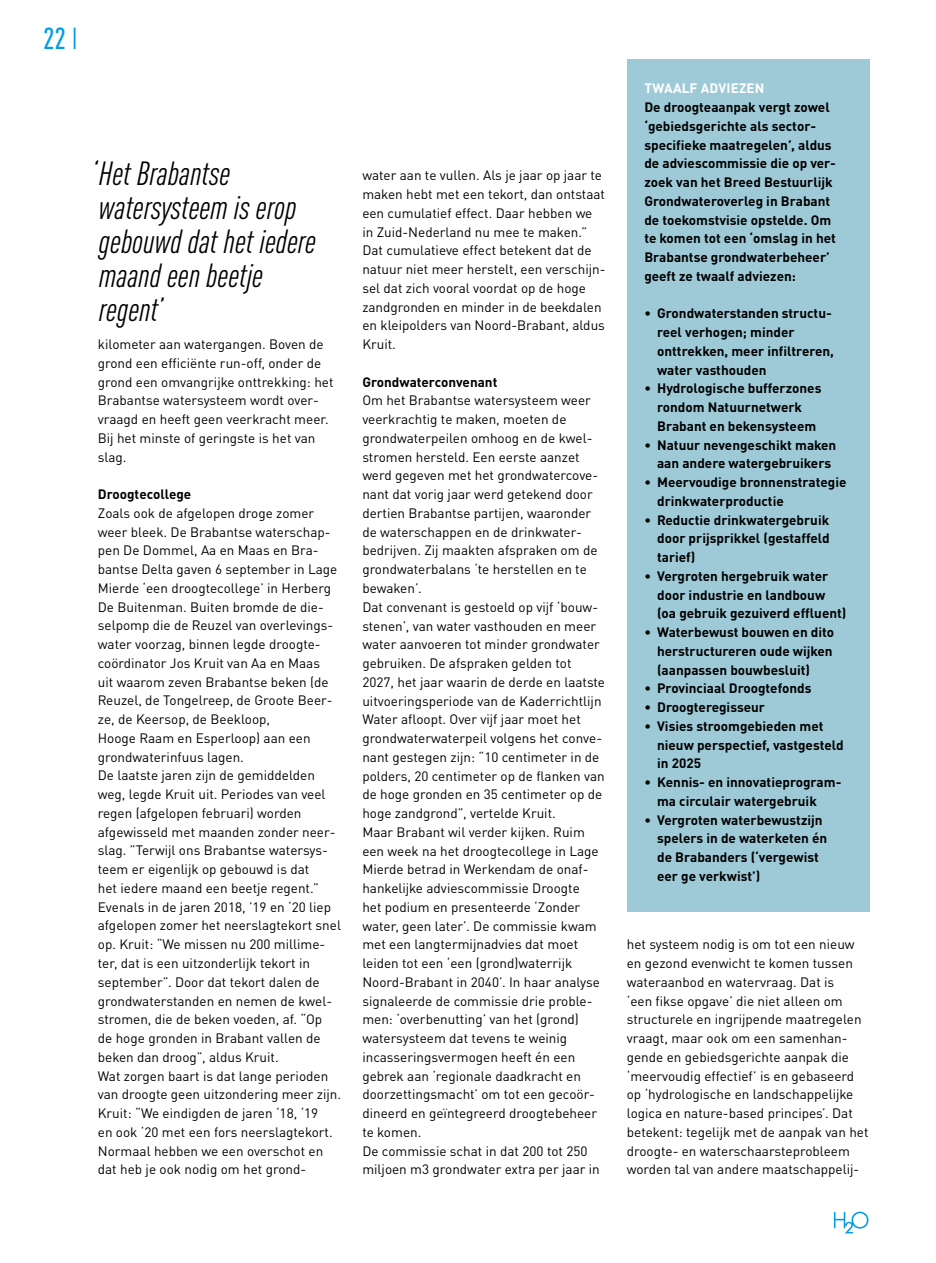
<style>
.page{position:relative;width:936px;height:1263px;background:#fff}
.page>*{position:absolute;margin:0;border:0;box-sizing:border-box;transform-origin:0 0}
.t1{font:italic condensed 33px/33.9px "DIN Pro";color:#000}
.t2{font:500 condensed 30px "DIN Pro";color:#009fe3}
.t3{font:13.5px/18.8px "DIN Pro";color:#000}
.t4{font:700 13.5px/18.8px "DIN Pro";color:#000}
.t5{font:700 13.5px "DIN Pro";letter-spacing:.01em;color:#fff}
.s1{font-weight:400}
</style>
<div class="page">
<svg style="left:833px;top:1212px;width:35px;height:21px"></svg>
<div style="left:626px;top:60px;width:243px;height:852px;background:#9ecad7"></div>
<h2 class="t2" style="left:43px;top:16px;width:36px">22 <span class="s1">I</span></h2>
<h1 class="t1" style="left:91px;top:154px;width:226px">‘Het Brabantse watersysteem is erop gebouwd dat het iedere maand een beetje regent’</h1>
<p class="t3" style="left:98px;top:333px;width:237px">kilometer aan watergangen. Boven de grond een efficiënte run-off, onder de grond een omvangrijke onttrekking: het Brabantse watersysteem wordt over&shy;vraagd en heeft geen veerkracht meer.<br>Bij het minste of geringste is het van slag.</p>
<p class="t4" style="left:98px;top:483px;width:95px">Droogtecollege</p>
<p class="t3" style="left:98px;top:502px;width:245px">Zoals ook de afgelopen droge zomer weer bleek. De Brabantse waterschap&shy;pen De Dommel, Aa en Maas en Bra&shy;bantse Delta gaven 6 september in Lage Mierde ‘een droogtecollege’ in Herberg De Buitenman. Buiten bromde de die&shy;selpomp die de Reuzel van overlevings&shy;water voorzag, binnen legde droogte&shy;coördinator Jos Kruit van Aa en Maas<br>uit waarom zeven Brabantse beken (de Reuzel, de Tongelreep, de Groote Beer&shy;ze, de Keersop, de Beekloop,<br>Hooge Raam en Esperloop) aan een grondwaterinfuus lagen.<br>De laatste jaren zijn de gemiddelden weg, legde Kruit uit. Periodes van veel regen (afgelopen februari) worden afgewisseld met maanden zonder neer&shy;slag. ”Terwijl ons Brabantse watersys&shy;teem er eigenlijk op gebouwd is dat<br>het iedere maand een beetje regent.” Evenals in de jaren 2018, ’19 en ‘20 liep afgelopen zomer het neerslagtekort snel op. Kruit: “We missen nu 200 millime&shy;ter, dat is een uitzonderlijk tekort in september”. Door dat tekort dalen de grondwaterstanden en nemen de kwel&shy;stromen, die de beken voeden, af. “Op<br>de hoge gronden in Brabant vallen de beken dan droog”, aldus Kruit.<br>Wat zorgen baart is dat lange perioden van droogte geen uitzondering meer zijn.<br>Kruit: “We eindigden de jaren ‘18, ‘19<br>en ook ‘20 met een fors neerslagtekort.<br>Normaal hebben we een overschot en dat heb je ook nodig om het grond-</p>
<p class="t3" style="left:362px;top:165px;width:245px">water aan te vullen. Als je jaar op jaar te maken hebt met een tekort, dan ontstaat een cumulatief effect. Daar hebben we in Zuid-Nederland nu mee te maken.” Dat cumulatieve effect betekent dat de natuur niet meer herstelt, een verschijn&shy;sel dat zich vooral voordat op de hoge zandgronden en minder in de beekdalen en kleipolders van Noord-Brabant, aldus Kruit.</p>
<p class="t4" style="left:362px;top:371px;width:137px">Grondwaterconvenant</p>
<p class="t3" style="left:362px;top:390px;width:244px">Om het Brabantse watersysteem weer veerkrachtig te maken, moeten de grondwaterpeilen omhoog en de kwel&shy;stromen hersteld. Een eerste aanzet werd gegeven met het grondwatercove&shy;nant dat vorig jaar werd getekend door dertien Brabantse partijen, waaronder de waterschappen en de drinkwater&shy;bedrijven. Zij maakten afspraken om de grondwaterbalans ‘te herstellen en te bewaken’.<br>Dat convenant is gestoeld op vijf ‘bouw&shy;stenen’, van water vasthouden en meer water aanvoeren tot minder grondwater gebruiken. De afspraken gelden tot 2027, het jaar waarin de derde en laatste uitvoeringsperiode van de Kaderrichtlijn Water afloopt. Over vijf jaar moet het grondwaterwaterpeil volgens het conve&shy;nant gestegen zijn: “10 centimeter in de polders, 20 centimeter op de flanken van de hoge gronden en 35 centimeter op de hoge zandgrond”, vertelde Kruit.<br>Maar Brabant wil verder kijken. Ruim een week na het droogtecollege in Lage Mierde betrad in Werkendam de onaf&shy;hankelijke adviescommissie Droogte<br>het podium en presenteerde ‘Zonder water, geen later’. De commissie kwam met een langtermijnadvies dat moet leiden tot een ‘een (grond)waterrijk Noord--Brabant in 2040’. In haar analyse signaleerde de commissie drie proble&shy;men: ‘overbenutting’ van het (grond) watersysteem dat tevens te weinig incasseringsvermogen heeft én een gebrek aan ‘regionale daadkracht en doorzettingsmacht’ om tot een gecoör&shy;dineerd en geïntegreerd droogtebeheer te komen.<br>De commissie schat in dat 200 tot 250 miljoen m3 grondwater extra per jaar in</p>
<p class="t5" style="left:644px;top:77px;width:122px">TWAALF ADVIEZEN</p>
<p class="t4" style="left:644px;top:96px;width:193px">De droogteaanpak vergt zowel ‘gebiedsgerichte als sector&shy;specifieke maatregelen’, aldus de adviescommissie die op ver&shy;zoek van het Breed Bestuurlijk<br>Grondwateroverleg in Brabant de toekomstvisie opstelde. Om te komen tot een ‘omslag in het<br>Brabantse grondwaterbeheer’ geeft ze twaalf adviezen:</p>
<p class="t4" style="left:657px;top:302px;width:178px;text-indent:-13px">• Grondwaterstanden structu&shy;reel verhogen; minder onttrekken, meer infiltreren, water vasthouden</p>
<p class="t4" style="left:644px;top:377px;width:179px;text-align:center">• Hydrologische bufferzones rondom Natuurnetwerk<br>Brabant en bekensysteem</p>
<p class="t4" style="left:644px;top:434px;width:193px;text-align:center">• Natuur nevengeschikt maken aan andere watergebruikers</p>
<p class="t4" style="left:657px;top:471px;width:191px;text-indent:-13px">• Meervoudige bronnenstrategie drinkwaterproductie</p>
<p class="t4" style="left:657px;top:509px;width:174px;text-align:justify;text-indent:-13px">• Reductie drinkwatergebruik door prijsprikkel (gestaffeld tarief)</p>
<p class="t4" style="left:657px;top:565px;width:191px;text-indent:-13px">• Vergroten hergebruik water door industrie en landbouw (oa gebruik gezuiverd effluent)</p>
<p class="t4" style="left:657px;top:621px;width:179px;text-align:justify;text-indent:-13px">• Waterbewust bouwen en dito herstructureren oude wijken (aanpassen bouwbesluit)</p>
<p class="t4" style="left:644px;top:677px;width:169px">• Provinciaal Droogtefonds</p>
<p class="t4" style="left:644px;top:696px;width:122px">• Droogteregisseur</p>
<p class="t4" style="left:657px;top:715px;width:188px;text-indent:-13px">• Visies stroomgebieden met nieuw perspectief, vastgesteld in 2025</p>
<p class="t4" style="left:657px;top:771px;width:186px;text-indent:-13px">• Kennis- en innovatieprogram&shy;ma circulair watergebruik</p>
<p class="t4" style="left:657px;top:809px;width:172px;text-indent:-13px">• Vergroten waterbewustzijn spelers in de waterketen én de Brabanders (‘vergewist eer ge verkwist’)</p>
<p class="t3" style="left:626px;top:934px;width:243px">het systeem nodig is om tot een nieuw en gezond evenwicht te komen tussen wateraanbod en watervraag. Dat is<br>‘een fikse opgave’ die niet alleen om structurele en ingrijpende maatregelen vraagt, maar ook om een samenhan&shy;gende en gebiedsgerichte aanpak die ‘meervoudig effectief’ is en gebaseerd op ‘hydrologische en landschappelijke logica en nature-based principes’. Dat betekent: tegelijk met de aanpak van het droogte- en waterschaarsteprobleem worden tal van andere maatschappelij-</p>
</div>
